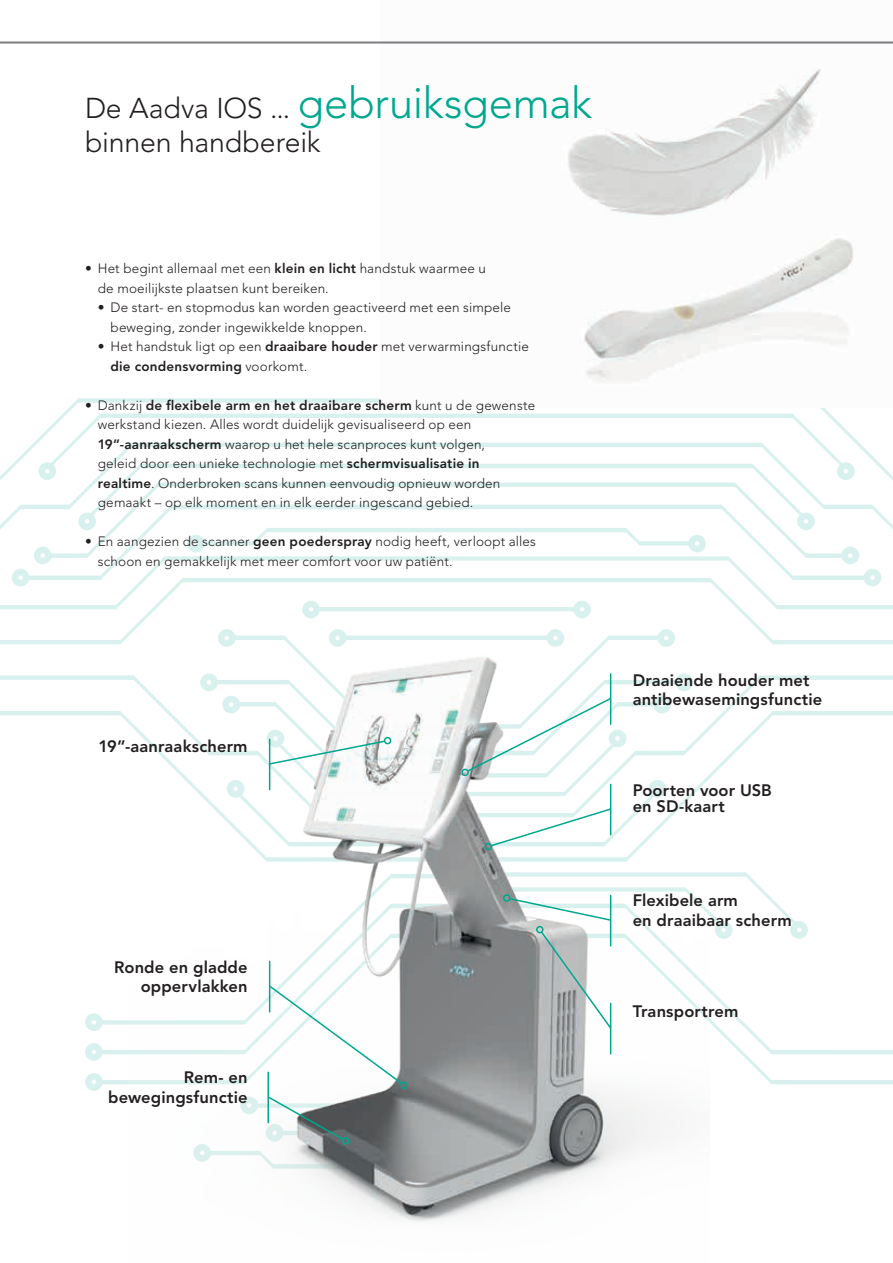
<style>
.page{position:relative;width:893px;height:1263px;background:#fff}
.page>*{position:absolute;margin:0;border:0;box-sizing:border-box;transform-origin:0 0}
.t1{font:300 28.5px/34.2px "Avenir LT Std";letter-spacing:-.005em;color:#231f20}
.t2{font:800 16.5px/19.5px "Avenir LT Std";letter-spacing:.01em;color:#231f20}
.t3{font:300 13.5px/19.5px "Avenir LT Std";letter-spacing:.01em;color:#231f20}
.s1{font-size:43.5px;color:#00a78e}
.s2{font-weight:800}
</style>
<div class="page">
<svg style="left:0;top:398px;width:893px;height:157px"></svg>
<svg style="left:12px;top:556px;width:870px;height:22px"></svg>
<svg style="left:0;top:578px;width:893px;height:67px"></svg>
<svg style="left:0;top:675px;width:893px;height:29px"></svg>
<svg style="left:0;top:704px;width:893px;height:75px"></svg>
<svg style="left:187px;top:528px;width:519px;height:24px"></svg>
<svg style="left:85px;top:1013px;width:808px;height:78px"></svg>
<img style="left:381px;top:68px;width:512px;height:339px">
<svg style="left:0;top:41px;width:893px;height:3px;background:#a4a5a7"></svg>
<img style="left:130px;top:575px;width:579px;height:647px">
<hr style="left:269px;top:961px;width:1px;height:51px;background:#00a78e">
<svg style="left:267px;top:984px;width:137px;height:102px"></svg>
<div style="left:400px;top:1081px;width:8px;height:8px;border:2px solid #00a78e;border-radius:50%"></div>
<hr style="left:267px;top:1072px;width:2px;height:51px;background:#00a78e">
<svg style="left:193px;top:1095px;width:250px;height:73px"></svg>
<div style="left:342px;top:1137px;width:7px;height:7px;border:2px solid #00a78e;border-radius:50%"></div>
<hr style="left:610px;top:1003px;width:1px;height:51px;background:#00a78e">
<svg style="left:200px;top:673px;width:493px;height:174px"></svg>
<div style="left:484px;top:843px;width:8px;height:7px;border:2px solid #00a78e;border-radius:50%"></div>
<svg style="left:436px;top:872px;width:372px;height:158px"></svg>
<div style="left:503px;top:894px;width:8px;height:8px;border:2px solid #00a78e;border-radius:50%"></div>
<h1 class="t1" style="left:85px;top:91px;width:509px">De Aadva IOS ... <span class="s1">gebruiksgemak </span>binnen handbereik</h1>
<p class="t3" style="left:98px;top:259px;width:390px;text-indent:-13px">• Het begint allemaal met een <span class="s2">klein en licht</span> handstuk waarmee u de moeilijkste plaatsen kunt bereiken.</p>
<p class="t3" style="left:111px;top:298px;width:402px;text-indent:-13px">• De start- en stopmodus kan worden geactiveerd met een simpele beweging, zonder ingewikkelde knoppen.</p>
<p class="t3" style="left:111px;top:337px;width:420px;text-indent:-13px">• Het handstuk ligt op een <span class="s2">draaibare houder</span> met verwarmingsfunctie <span class="s2">die condensvorming</span> voorkomt.</p>
<p class="t3" style="left:98px;top:395px;width:439px;text-indent:-13px">• Dankzij <span class="s2">de flexibele arm en het draaibare scherm</span> kunt u de gewenste werkstand kiezen. Alles wordt duidelijk gevisualiseerd op een <span class="s2">19”-aanraakscherm</span> waarop u het hele scanproces kunt volgen,<br>geleid door een unieke technologie met <span class="s2">schermvisualisatie in realtime</span>. Onderbroken scans kunnen eenvoudig opnieuw worden gemaakt – op elk moment en in elk eerder ingescand gebied.</p>
<p class="t3" style="left:98px;top:532px;width:440px;text-indent:-13px">• En aangezien de scanner <span class="s2">geen poederspray</span> nodig heeft, verloopt alles schoon en gemakkelijk met meer comfort voor uw patiënt.</p>
<p class="t2" style="left:99px;top:737px;width:151px">19”-aanraakscherm</p>
<p class="t2" style="left:114px;top:957px;width:135px;text-align:right">Ronde en gladde oppervlakken</p>
<p class="t2" style="left:108px;top:1068px;width:141px;text-align:right">Rem- en bewegingsfunctie</p>
<p class="t2" style="left:633px;top:670px;width:191px">Draaiende houder met antibewasemingsfunctie</p>
<p class="t2" style="left:633px;top:782px;width:141px;line-height:16.5px">Poorten voor USB en SD-kaart</p>
<p class="t2" style="left:633px;top:891px;width:161px">Flexibele arm<br>en draaibaar scherm</p>
<p class="t2" style="left:633px;top:1001px;width:107px">Transportrem</p>
</div>
